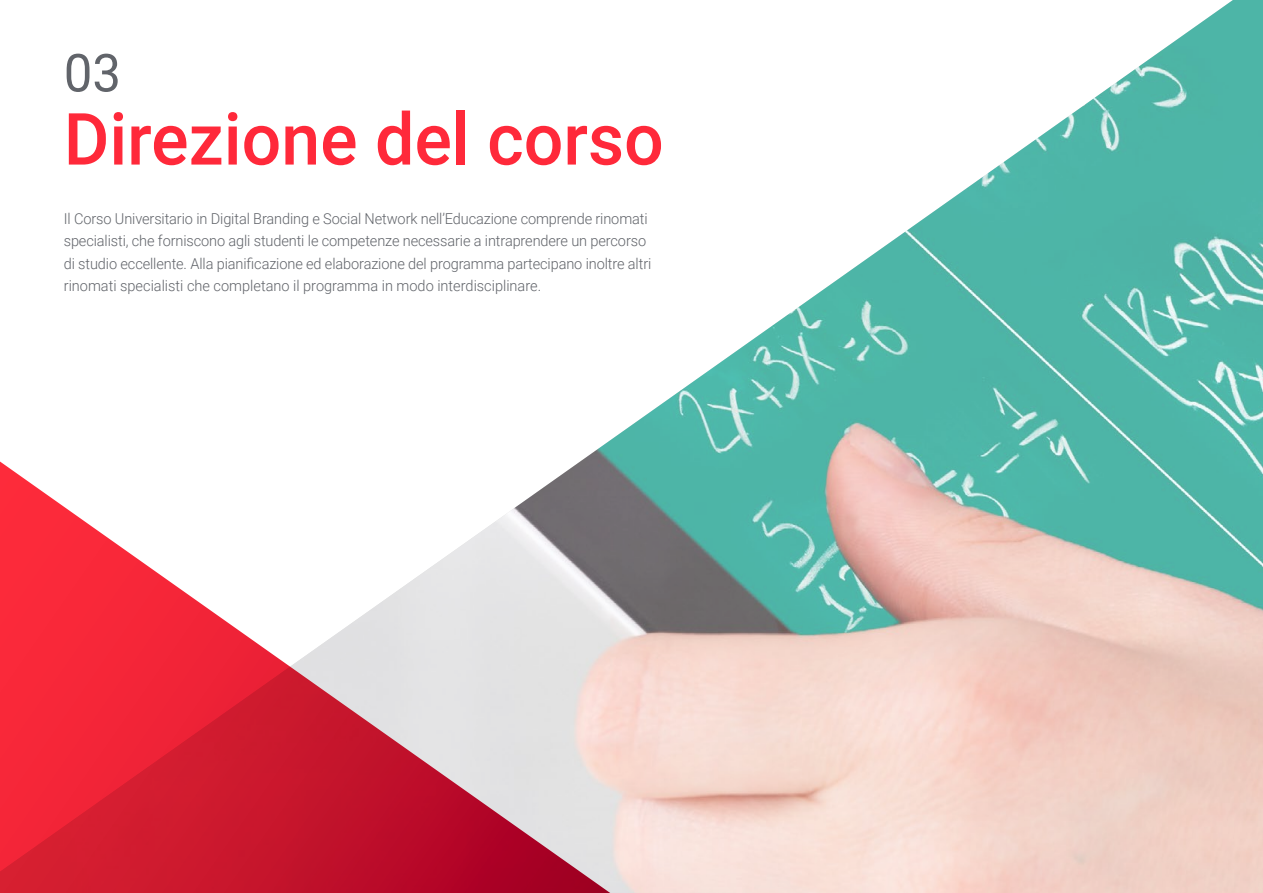
<style>
.page{position:relative;width:1263px;height:893px;background:#fff}
.page>*{position:absolute;margin:0;border:0;box-sizing:border-box;transform-origin:0 0}
.t1{font:500 72px "Roboto";color:#ff293a}
.t2{font:52.5px "Roboto";color:#61646a}
.t3{font:300 15px/22.5px "Roboto";letter-spacing:-.01em;color:#61646a}
</style>
<div class="page">
<img style="left:602px;top:0;width:661px;height:893px">
<svg style="left:0;top:446px;width:640px;height:447px"></svg>
<h2 class="t2" style="left:64px;top:36px;width:59px">03</h2>
<h1 class="t1" style="left:64px;top:89px;width:601px">Direzione del corso</h1>
<p class="t3" style="left:64px;top:207px;width:589px">Il Corso Universitario in Digital Branding e Social Network nell’Educazione comprende rinomati specialisti, che forniscono agli studenti le competenze necessarie a intraprendere un percorso di studio eccellente. Alla pianificazione ed elaborazione del programma partecipano inoltre altri rinomati specialisti che completano il programma in modo interdisciplinare.</p>
</div>
